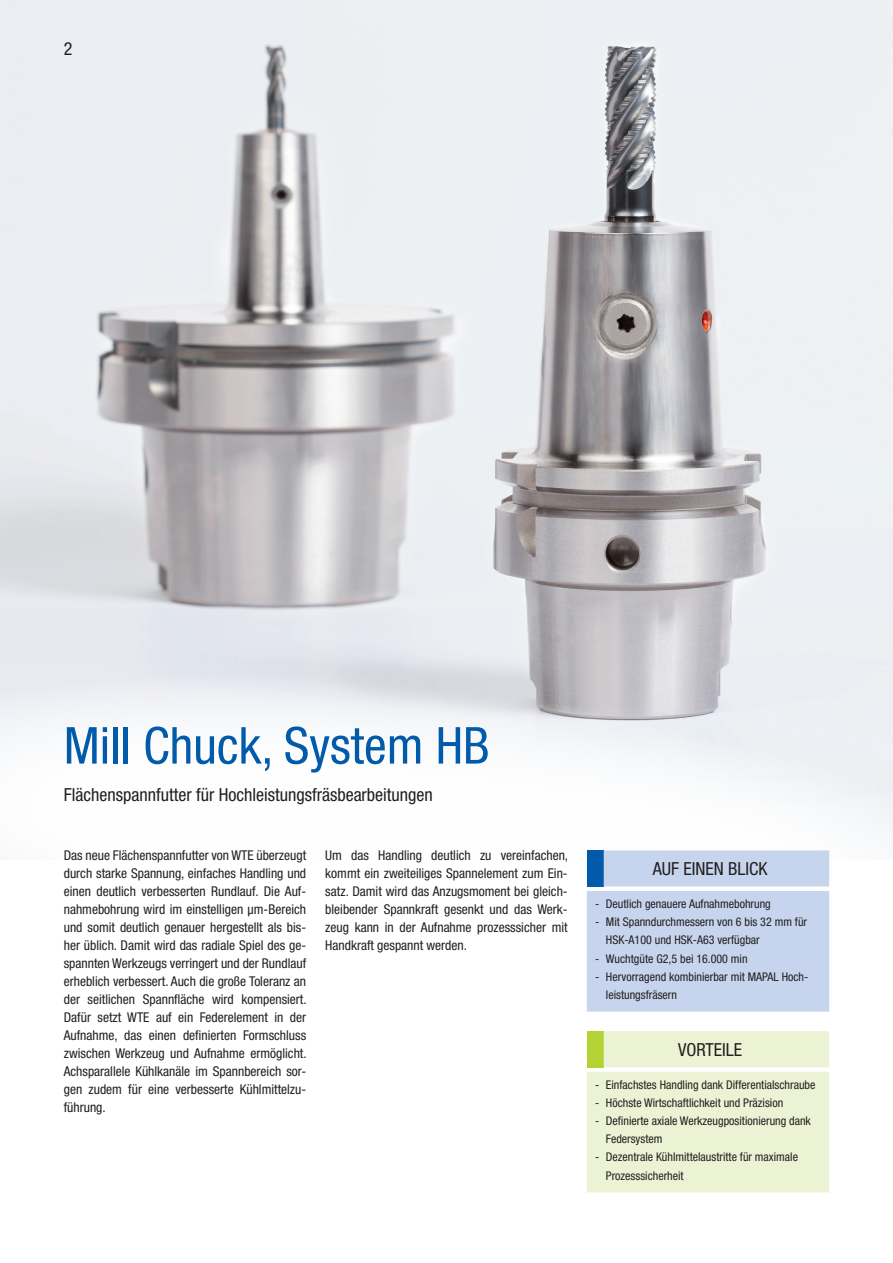
<style>
.page{position:relative;width:893px;height:1263px;background:#fff}
.page>*{position:absolute;margin:0;border:0;box-sizing:border-box;transform-origin:0 0}
.t1{font:condensed 51px "Helvetica Neue LT Pro";color:#015aaa}
.t2{font:condensed 18px "Helvetica Neue LT Pro";color:#231f20}
.t3{font:condensed 13.5px/18px "Helvetica Neue LT Pro";color:#231f20;text-align:justify}
.t4{font:condensed 12px/18.1px "Helvetica Neue LT Pro";color:#231f20}
</style>
<div class="page">
<img style="left:0;top:0;width:893px;height:653px">
<svg style="left:0;top:653px;width:893px;height:359px"></svg>
<div style="left:587px;top:1031px;width:242px;height:161px;background:#ecf3d4"></div>
<div style="left:587px;top:850px;width:242px;height:161px;background:#c6d5ed"></div>
<h2 class="t2" style="left:64px;top:38px;width:10px">2</h2>
<h1 class="t1" style="left:64px;top:715px;width:427px">Mill Chuck, System HB</h1>
<h2 class="t2" style="left:64px;top:784px;width:371px">Flächenspannfutter für Hochleistungsfräsbearbeitungen</h2>
<p class="t3" style="left:64px;top:846px;width:244px">Das neue Flächenspannfutter von WTE überzeugt durch starke Spannung, einfaches Handling und einen deutlich verbesserten Rundlauf. Die Auf&shy;nahmebohrung wird im einstelligen µm-Bereich und somit deutlich genauer hergestellt als bis&shy;her üblich. Damit wird das radiale Spiel des ge&shy;spannten Werkzeugs verringert und der Rundlauf erheblich verbessert. Auch die große Toleranz an der seitlichen Spannfläche wird kompensiert.<br>Dafür setzt WTE auf ein Federelement in der Aufnahme, das einen definierten Formschluss zwischen Werkzeug und Aufnahme ermöglicht.<br>Achsparallele Kühlkanäle im Spannbereich sor&shy;gen zudem für eine verbesserte Kühlmittelzu&shy;führung.</p>
<p class="t3" style="left:325px;top:846px;width:244px">Um das Handling deutlich zu vereinfachen, kommt ein zweiteiliges Spannelement zum Ein&shy;satz. Damit wird das Anzugsmoment bei gleich&shy;bleibender Spannkraft gesenkt und das Werk&shy;zeug kann in der Aufnahme prozesssicher mit Handkraft gespannt werden.</p>
<h2 class="t2" style="left:653px;top:858px;width:116px">AUF EINEN BLICK</h2>
<p class="t4" style="left:595px;top:895px;width:177px">- Deutlich genauere Aufnahmebohrung</p>
<p class="t4" style="left:606px;top:913px;width:203px;text-indent:-11px">- Mit Spanndurchmessern von 6 bis 32 mm für<br>HSK-A100 und HSK-A63 verfügbar</p>
<p class="t4" style="left:595px;top:949px;width:154px">- Wuchtgüte G2,5 bei 16.000 min</p>
<p class="t4" style="left:606px;top:967px;width:204px;text-indent:-11px">- Hervorragend kombinierbar mit MAPAL Hoch&shy;leistungsfräsern</p>
<h2 class="t2" style="left:678px;top:1039px;width:66px">VORTEILE</h2>
<p class="t4" style="left:595px;top:1075px;width:222px">- Einfachstes Handling dank Differentialschraube</p>
<p class="t4" style="left:595px;top:1093px;width:189px">- Höchste Wirtschaftlichkeit und Präzision</p>
<p class="t4" style="left:606px;top:1112px;width:207px;text-indent:-11px">- Definierte axiale Werkzeugpositionierung dank<br>Federsystem</p>
<p class="t4" style="left:606px;top:1148px;width:194px;text-indent:-11px">- Dezentrale Kühlmittelaustritte für maximale<br>Prozesssicherheit</p>
</div>
